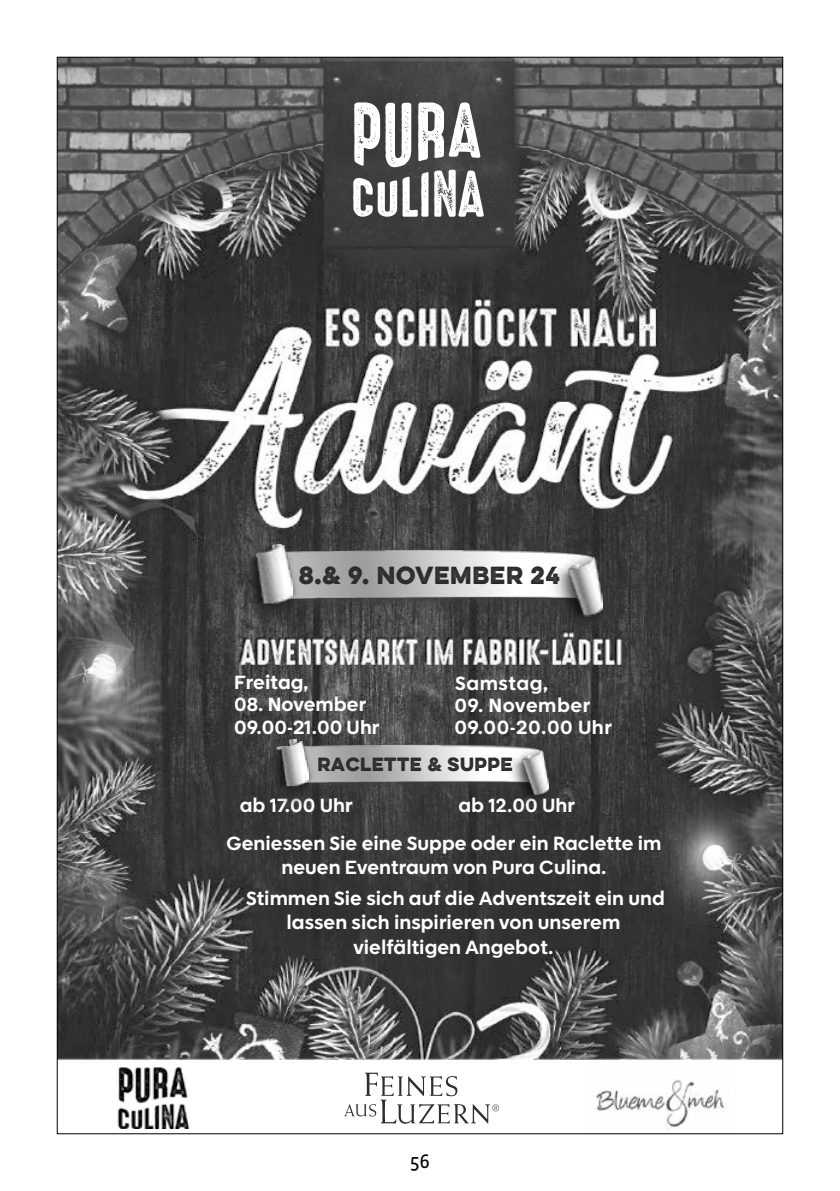
<style>
.page{position:relative;width:840px;height:1191px;background:#fff}
.page>*{position:absolute;margin:0;border:0;box-sizing:border-box;transform-origin:0 0}
.t1{font:700 22.2px "Lulo One";letter-spacing:-.2em;color:#2a2a29}
.t2{font:20px "Vista Sans OTCE";color:#000}
.t3{font:700 19.2px/24.8px "Liebling";color:#fff}
.t4{font:700 19.2px/22.2px "Liebling";letter-spacing:.025em;color:#fff}
.t5{font:700 19.2px "Liebling";letter-spacing:.03em;color:#fff}
.t6{font:700 17.2px "Lulo One";letter-spacing:-.2em;color:#2a2a29}
</style>
<div class="page">
<img style="left:59px;top:320px;width:721px;height:739px">
<svg style="left:344px;top:1072px;width:154px;height:51px"></svg>
<img style="left:596px;top:1079px;width:130px;height:51px">
<img style="left:59px;top:313px;width:721px;height:7px">
<img style="left:59px;top:59px;width:721px;height:254px">
<div style="left:335px;top:262px;width:176px;height:11px;background:#373736"></div>
<img style="left:305px;top:59px;width:229px;height:203px">
<svg style="left:494px;top:77px;width:10px;height:10px"></svg>
<svg style="left:494px;top:226px;width:10px;height:11px"></svg>
<svg style="left:332px;top:77px;width:10px;height:10px"></svg>
<svg style="left:332px;top:226px;width:10px;height:11px"></svg>
<svg style="left:353px;top:102px;width:130px;height:115px"></svg>
<img style="left:231px;top:537px;width:387px;height:105px">
<img style="left:236px;top:550px;width:13px;height:59px">
<img style="left:249px;top:545px;width:49px;height:81px">
<img style="left:538px;top:542px;width:70px;height:93px">
<img style="left:251px;top:537px;width:48px;height:73px">
<img style="left:255px;top:598px;width:37px;height:7px">
<svg style="left:255px;top:544px;width:339px;height:54px"></svg>
<img style="left:550px;top:568px;width:51px;height:54px">
<img style="left:567px;top:557px;width:35px;height:59px">
<img style="left:117px;top:1067px;width:73px;height:62px">
<img style="left:261px;top:735px;width:299px;height:81px">
<img style="left:265px;top:745px;width:10px;height:45px">
<img style="left:275px;top:740px;width:38px;height:63px">
<img style="left:498px;top:739px;width:55px;height:71px">
<img style="left:277px;top:735px;width:37px;height:56px">
<img style="left:280px;top:782px;width:28px;height:5px">
<svg style="left:276px;top:739px;width:266px;height:43px"></svg>
<img style="left:508px;top:759px;width:39px;height:41px">
<img style="left:521px;top:750px;width:27px;height:46px">
<p class="t1" style="left:299px;top:558px;width:268px">8.&amp; 9. NOVEMBER 24</p>
<p class="t3" style="left:234px;top:670px;width:76px">Freitag,</p>
<p class="t3" style="left:234px;top:693px;width:147px;line-height:22.8px">08. November<br>09.00-21.00 Uhr</p>
<p class="t5" style="left:455px;top:671px;width:95px">Samstag,</p>
<p class="t4" style="left:454px;top:695px;width:159px">09. November<br>09.00-20.00 Uhr</p>
<p class="t6" style="left:317px;top:751px;width:200px">RACLETTE &amp; SUPPE</p>
<p class="t3" style="left:226px;top:787px;width:436px;line-height:38px;text-indent:13px">ab 17.00 Uhr<br>Geniessen Sie eine Suppe oder ein Raclette im</p>
<p class="t3" style="left:281px;top:855px;width:326px">neuen Eventraum von Pura Culina.</p>
<p class="t3" style="left:458px;top:794px;width:118px">ab 12.00 Uhr</p>
<p class="t3" style="left:246px;top:886px;width:420px;text-align:center">Stimmen Sie sich auf die Adventszeit ein und lassen sich inspirieren von unserem vielfältigen Angebot.</p>
<p class="t2" style="left:410px;top:1150px;width:21px">56</p>
</div>
